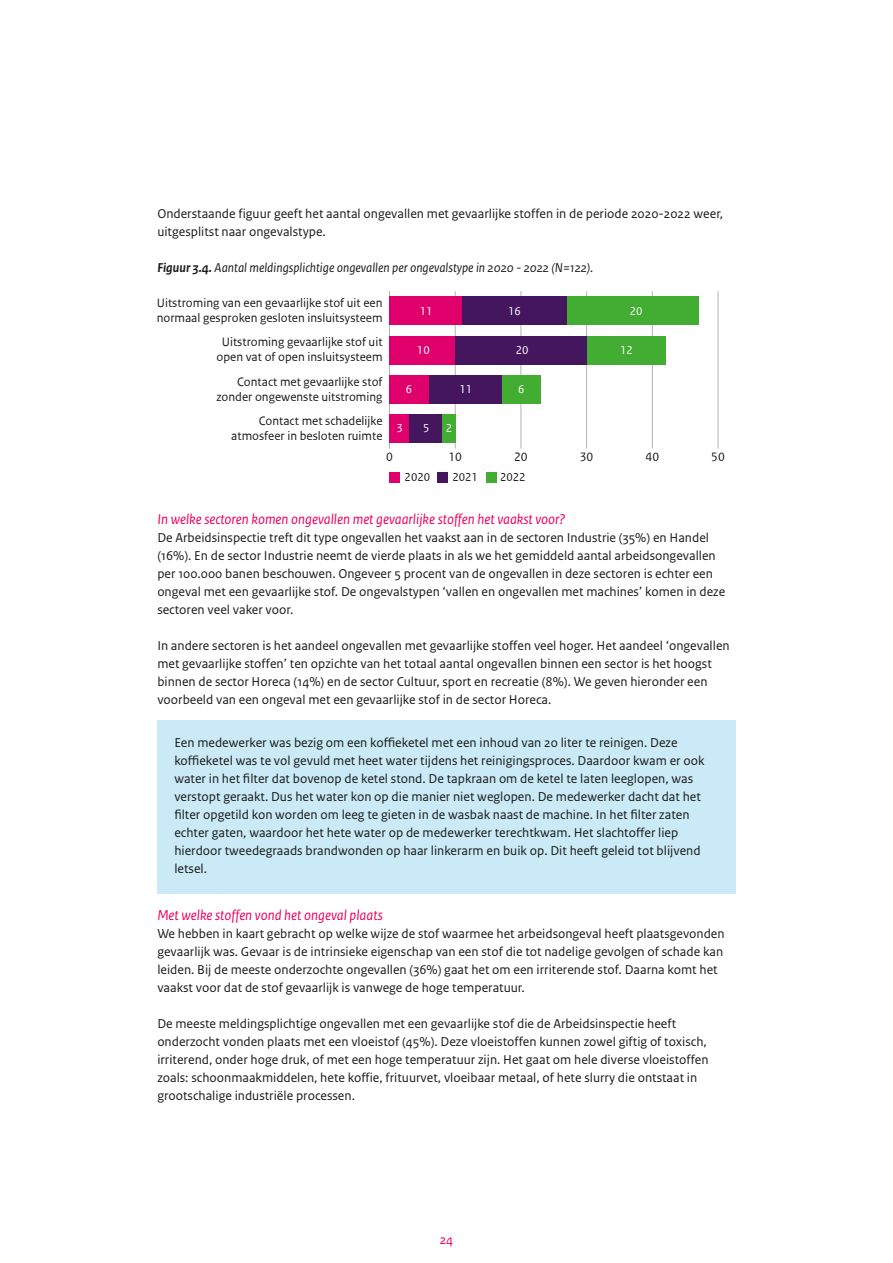
<style>
.page{position:relative;width:893px;height:1263px;background:#fff}
.page>*{position:absolute;margin:0;border:0;box-sizing:border-box;transform-origin:0 0}
.H3_subalinea{font:italic 15px "Rijksoverheid Sans Text";color:#ec005f}
.P_Broodtekst{font:13.5px/18px "Rijksoverheid Sans Text";color:#1a1a18}
.BROOD_KADER{font:13.5px/18px "Rijksoverheid Sans Text";color:#1a1a18}
.Fotobijschrift{font:italic 13.5px "Rijksoverheid Sans Text";color:#1a1a18}
.t1{font:13.5px "Rijksoverheid Sans Text";color:#ec005f}
.t2{font:12.75px/15px "Rijksoverheid Sans Text TT Regular 2";color:#1a1a18;text-align:right}
.t3{font:12.75px "Rijksoverheid Sans Text TT";color:#1a1a18}
.t4{font:12px "Rijksoverheid Sans Text TT";color:#fff}
.t5{font:12px "Rijksoverheid Sans Text TT";color:#1a1a18}
.s1{font-weight:700}
</style>
<div class="page">
<div style="left:157px;top:720px;width:579px;height:174px;background:#c9eaf6"></div>
<hr style="left:455px;top:291px;width:1px;height:157px;background:#b1b2b3">
<hr style="left:521px;top:291px;width:1px;height:157px;background:#b1b2b3">
<hr style="left:586px;top:291px;width:1px;height:157px;background:#b1b2b3">
<hr style="left:652px;top:291px;width:1px;height:157px;background:#b1b2b3">
<hr style="left:718px;top:291px;width:1px;height:157px;background:#b1b2b3">
<hr style="left:389px;top:291px;width:1px;height:157px;background:#b1b2b3">
<div style="left:567px;top:297px;width:131px;height:28px;background:#43ac32"></div>
<div style="left:587px;top:336px;width:78px;height:28px;background:#43ac32"></div>
<div style="left:501px;top:375px;width:40px;height:29px;background:#43ac32"></div>
<div style="left:442px;top:415px;width:13px;height:28px;background:#43ac32"></div>
<div style="left:462px;top:297px;width:105px;height:28px;background:#44165d"></div>
<div style="left:455px;top:336px;width:132px;height:28px;background:#44165d"></div>
<div style="left:429px;top:375px;width:72px;height:29px;background:#44165d"></div>
<div style="left:409px;top:415px;width:33px;height:28px;background:#44165d"></div>
<div style="left:389px;top:297px;width:73px;height:28px;background:#e0006c"></div>
<div style="left:389px;top:336px;width:66px;height:28px;background:#e0006c"></div>
<div style="left:389px;top:375px;width:40px;height:29px;background:#e0006c"></div>
<div style="left:389px;top:415px;width:20px;height:28px;background:#e0006c"></div>
<div style="left:389px;top:472px;width:11px;height:10px;background:#e0006c"></div>
<div style="left:437px;top:472px;width:11px;height:10px;background:#44165d"></div>
<div style="left:486px;top:472px;width:10px;height:10px;background:#43ac32"></div>
<p class="P_Broodtekst" style="left:157px;top:205px;width:567px">Onderstaande figuur geeft het aantal ongevallen met gevaarlijke stoffen in de periode 2020-2022 weer, uitgesplitst naar ongevalstype.</p>
<p class="Fotobijschrift" style="left:157px;top:260px;width:437px"><span class="s1">Figuur 3.4.</span> Aantal meldingsplichtige ongevallen per ongevalstype in 2020 - 2022 (N=122).</p>
<p class="t2" style="left:157px;top:296px;width:227px;text-align:left">Uitstroming van een gevaarlijke stof uit een normaal gesproken gesloten insluitsysteem</p>
<p class="t4" style="left:420px;top:304px;width:14px">11</p>
<p class="t4" style="left:508px;top:304px;width:14px">16</p>
<p class="t4" style="left:630px;top:304px;width:14px">20</p>
<p class="t4" style="left:417px;top:343px;width:14px">10</p>
<p class="t4" style="left:516px;top:343px;width:14px">20</p>
<p class="t4" style="left:620px;top:343px;width:14px">12</p>
<p class="t4" style="left:406px;top:382px;width:8px">6</p>
<p class="t4" style="left:460px;top:382px;width:14px">11</p>
<p class="t4" style="left:518px;top:382px;width:8px">6</p>
<p class="t4" style="left:396px;top:421px;width:8px">3</p>
<p class="t4" style="left:423px;top:421px;width:8px">5</p>
<p class="t4" style="left:446px;top:421px;width:8px">2</p>
<p class="t2" style="left:216px;top:335px;width:168px;text-align:center">Uitstroming gevaarlijke stof uit open vat of open insluitsysteem</p>
<p class="t2" style="left:216px;top:374px;width:168px">Contact met gevaarlijke stof zonder ongewenste uitstroming</p>
<p class="t2" style="left:231px;top:414px;width:153px">Contact met schadelijke atmosfeer in besloten ruimte</p>
<p class="t3" style="left:386px;top:450px;width:8px">0</p>
<p class="t3" style="left:448px;top:450px;width:15px">10</p>
<p class="t3" style="left:514px;top:450px;width:15px">20</p>
<p class="t3" style="left:580px;top:450px;width:15px">30</p>
<p class="t3" style="left:646px;top:450px;width:15px">40</p>
<p class="t3" style="left:711px;top:450px;width:15px">50</p>
<p class="t5" style="left:405px;top:470px;width:27px">2020</p>
<p class="t5" style="left:452px;top:470px;width:27px">2021</p>
<p class="t5" style="left:500px;top:470px;width:27px">2022</p>
<h3 class="H3_subalinea" style="left:157px;top:511px;width:410px">In welke sectoren komen ongevallen met gevaarlijke stoffen het vaakst voor?</h3>
<p class="P_Broodtekst" style="left:157px;top:529px;width:569px">De Arbeidsinspectie treft dit type ongevallen het vaakst aan in de sectoren Industrie (35%) en Handel (16%). En de sector Industrie neemt de vierde plaats in als we het gemiddeld aantal arbeidsongevallen per 100.000 banen beschouwen. Ongeveer 5 procent van de ongevallen in deze sectoren is echter een ongeval met een gevaarlijke stof. De ongevalstypen ‘vallen en ongevallen met machines’ komen in deze sectoren veel vaker voor.</p>
<p class="P_Broodtekst" style="left:157px;top:637px;width:574px">In andere sectoren is het aandeel ongevallen met gevaarlijke stoffen veel hoger. Het aandeel ‘ongevallen met gevaarlijke stoffen’ ten opzichte van het totaal aantal ongevallen binnen een sector is het hoogst binnen de sector Horeca (14%) en de sector Cultuur, sport en recreatie (8%). We geven hieronder een voorbeeld van een ongeval met een gevaarlijke stof in de sector Horeca.</p>
<p class="BROOD_KADER" style="left:174px;top:734px;width:532px">Een medewerker was bezig om een koffieketel met een inhoud van 20 liter te reinigen. Deze koffieketel was te vol gevuld met heet water tijdens het reinigingsproces. Daardoor kwam er ook water in het filter dat bovenop de ketel stond. De tapkraan om de ketel te laten leeglopen, was verstopt geraakt. Dus het water kon op die manier niet weglopen. De medewerker dacht dat het filter opgetild kon worden om leeg te gieten in de wasbak naast de machine. In het filter zaten echter gaten, waardoor het hete water op de medewerker terechtkwam. Het slachtoffer liep hierdoor tweedegraads brandwonden op haar linkerarm en buik op. Dit heeft geleid tot blijvend letsel.</p>
<h3 class="H3_subalinea" style="left:157px;top:907px;width:227px">Met welke stoffen vond het ongeval plaats</h3>
<p class="P_Broodtekst" style="left:157px;top:925px;width:569px">We hebben in kaart gebracht op welke wijze de stof waarmee het arbeidsongeval heeft plaatsgevonden gevaarlijk was. Gevaar is de intrinsieke eigenschap van een stof die tot nadelige gevolgen of schade kan leiden. Bij de meeste onderzochte ongevallen (36%) gaat het om een irriterende stof. Daarna komt het vaakst voor dat de stof gevaarlijk is vanwege de hoge temperatuur.</p>
<p class="P_Broodtekst" style="left:157px;top:1015px;width:553px">De meeste meldingsplichtige ongevallen met een gevaarlijke stof die de Arbeidsinspectie heeft onderzocht vonden plaats met een vloeistof (45%). Deze vloeistoffen kunnen zowel giftig of toxisch, irriterend, onder hoge druk, of met een hoge temperatuur zijn. Het gaat om hele diverse vloeistoffen zoals: schoonmaakmiddelen, hete koffie, frituurvet, vloeibaar metaal, of hete slurry die ontstaat in grootschalige industriële processen.</p>
<p class="t1" style="left:440px;top:1232px;width:15px">24</p>
</div>
